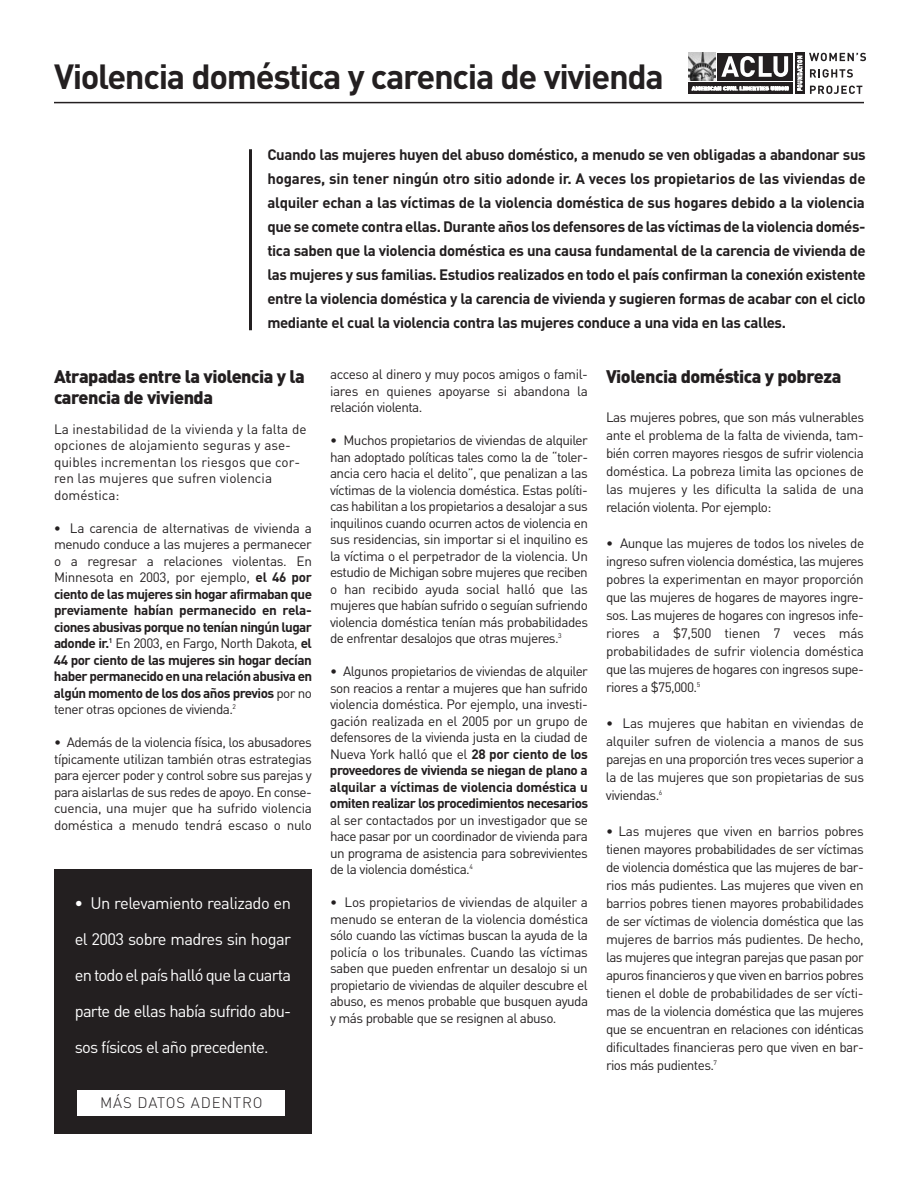
<style>
.page{position:relative;width:918px;height:1188px;background:#fff}
.page>*{position:absolute;margin:0;border:0;box-sizing:border-box;transform-origin:0 0}
.t1{font:700 34.5px "DIN";letter-spacing:-.04em;color:#231f20}
.t2{font:900 18px/21px "DIN";letter-spacing:-.03em;color:#231f20}
.t3{font:16.5px/36px "DIN";letter-spacing:-.045em;color:#fff;text-align:justify}
.t4{font:700 15px/24px "DIN";letter-spacing:-.025em;color:#231f20;text-align:justify}
.t5{font:300 15px "DIN";letter-spacing:.05em;color:#231f20}
.t6{font:13.5px/16.5px "DIN";letter-spacing:-.035em;color:#231f20;text-align:justify}
.t7{font:700 13.5px/16.5px "DIN";letter-spacing:-.045em;color:#231f20;text-align:justify}
.t8{font:13.5px/16.5px "DIN";color:#231f20}
.s1{font-weight:400}
.s2{font-weight:700}
</style>
<div class="page">
<svg style="left:688px;top:52px;width:117px;height:42px"></svg>
<div style="left:718px;top:53px;width:75px;height:27px;background:#231f20"></div>
<svg style="left:721px;top:56px;width:67px;height:21px"></svg>
<svg style="left:688px;top:83px;width:105px;height:11px"></svg>
<svg style="left:692px;top:86px;width:96px;height:4px"></svg>
<svg style="left:795px;top:53px;width:9px;height:41px"></svg>
<svg style="left:798px;top:56px;width:4px;height:35px"></svg>
<img style="left:688px;top:53px;width:27px;height:27px">
<svg style="left:809px;top:53px;width:57px;height:8px"></svg>
<svg style="left:810px;top:69px;width:43px;height:9px"></svg>
<svg style="left:810px;top:86px;width:52px;height:8px"></svg>
<hr style="left:249px;top:149px;width:3px;height:181px;background:#231f20">
<hr style="left:54px;top:102px;width:810px;height:1px;background:#231f20">
<div style="left:54px;top:870px;width:258px;height:264px;background:#231f20"></div>
<div style="left:78px;top:1090px;width:207px;height:25px;background:#fff"></div>
<h1 class="t1" style="left:54px;top:56px;width:611px">Violencia doméstica y carencia de vivienda</h1>
<p class="t4" style="left:267px;top:142px;width:600px">Cuando las mujeres huyen del abuso doméstico, a menudo se ven obligadas a abandonar sus hogares, sin tener ningún otro sitio adonde ir. A veces los propietarios de las viviendas de alquiler echan a las víctimas de la violencia doméstica de sus hogares debido a la violencia que se comete contra ellas. Durante años los defensores de las víctimas de la violencia domés&shy;tica saben que la violencia doméstica es una causa fundamental de la carencia de vivienda de las mujeres y sus familias. Estudios realizados en todo el país confirman la conexión existente entre la violencia doméstica y la carencia de vivienda y sugieren formas de acabar con el ciclo mediante el cual la violencia contra las mujeres conduce a una vida en las calles.</p>
<h2 class="t2" style="left:54px;top:365px;width:252px">Atrapadas entre la violencia y la carencia de vivienda</h2>
<p class="t8" style="left:54px;top:420px;width:254px">La inestabilidad de la vivienda y la falta de opciones de alojamiento seguras y ase&shy;quibles incrementan los riesgos que cor&shy;ren las mujeres que sufren violencia doméstica:</p>
<p class="t7" style="left:54px;top:519px;width:260px">• <span class="s1">La carencia de alternativas de vivienda a menudo conduce a las mujeres a permanecer o a regresar a relaciones violentas. En Minnesota en 2003, por ejemplo,</span> el 46 por ciento de las mujeres sin hogar afirmaban que previamente habían permanecido en rela&shy;ciones abusivas porque no tenían ningún lugar adonde ir.<sup>1</sup> <span class="s1">En 2003, en Fargo, North Dakota,</span> el 44 por ciento de las mujeres sin hogar decían haber permanecido en una relación abusiva en algún momento de los dos años previos <span class="s1">por no tener otras opciones de vivienda.</span><sup>2</sup></p>
<p class="t6" style="left:54px;top:734px;width:259px">• Además de la violencia física, los abusadores típicamente utilizan también otras estrategias para ejercer poder y control sobre sus parejas y para aislarlas de sus redes de apoyo. En conse&shy;cuencia, una mujer que ha sufrido violencia doméstica a menudo tendrá escaso o nulo</p>
<p class="t3" style="left:75px;top:885px;width:218px"><span class="s2">•</span> Un relevamiento realizado en el 2003 sobre madres sin hogar en todo el país halló que la cuarta parte de ellas había sufrido abu&shy;sos físicos el año precedente.</p>
<p class="t5" style="left:100px;top:1094px;width:164px">MÁS DATOS ADENTRO</p>
<p class="t6" style="left:330px;top:366px;width:260px">acceso al dinero y muy pocos amigos o famil&shy;iares en quienes apoyarse si abandona la relación violenta.</p>
<p class="t6" style="left:330px;top:432px;width:260px">• Muchos propietarios de viviendas de alquiler han adoptado políticas tales como la de “toler&shy;ancia cero hacia el delito”, que penalizan a las víctimas de la violencia doméstica. Estas políti&shy;cas habilitan a los propietarios a desalojar a sus inquilinos cuando ocurren actos de violencia en sus residencias, sin importar si el inquilino es la víctima o el perpetrador de la violencia. Un estudio de Michigan sobre mujeres que reciben o han recibido ayuda social halló que las mujeres que habían sufrido o seguían sufriendo violencia doméstica tenían más probabilidades de enfrentar desalojos que otras mujeres.<sup>3</sup></p>
<p class="t6" style="left:330px;top:663px;width:260px">• Algunos propietarios de viviendas de alquiler son reacios a rentar a mujeres que han sufrido violencia doméstica. Por ejemplo, una investi&shy;gación realizada en el 2005 por un grupo de defensores de la vivienda justa en la ciudad de Nueva York halló que el <span class="s2">28 por ciento de los proveedores de vivienda se niegan de plano a alquilar a víctimas de violencia doméstica u omiten realizar los procedimientos necesarios</span></p>
<p class="t6" style="left:330px;top:811px;width:260px">al ser contactados por un investigador que se hace pasar por un coordinador de vivienda para un programa de asistencia para sobrevivientes de la violencia doméstica.<sup>4</sup></p>
<p class="t6" style="left:330px;top:894px;width:260px">• Los propietarios de viviendas de alquiler a menudo se enteran de la violencia doméstica sólo cuando las víctimas buscan la ayuda de la policía o los tribunales. Cuando las víctimas saben que pueden enfrentar un desalojo si un propietario de viviendas de alquiler descubre el abuso, es menos probable que busquen ayuda y más probable que se resignen al abuso.</p>
<h2 class="t2" style="left:606px;top:365px;width:237px">Violencia doméstica y pobreza</h2>
<p class="t6" style="left:606px;top:408px;width:260px;line-height:18px">Las mujeres pobres, que son más vulnerables ante el problema de la falta de vivienda, tam&shy;bién corren mayores riesgos de sufrir violencia doméstica. La pobreza limita las opciones de las mujeres y les dificulta la salida de una relación violenta. Por ejemplo:</p>
<p class="t6" style="left:606px;top:534px;width:260px;line-height:18px">• Aunque las mujeres de todos los niveles de ingreso sufren violencia doméstica, las mujeres pobres la experimentan en mayor proporción que las mujeres de hogares de mayores ingre&shy;sos. Las mujeres de hogares con ingresos infe&shy;riores a $7,500 tienen 7 veces más probabilidades de sufrir violencia doméstica que las mujeres de hogares con ingresos supe&shy;riores a $75,000.<sup>5</sup></p>
<p class="t6" style="left:606px;top:714px;width:260px;line-height:18px">• Las mujeres que habitan en viviendas de alquiler sufren de violencia a manos de sus parejas en una proporción tres veces superior a la de las mujeres que son propietarias de sus viviendas.<sup>6</sup></p>
<p class="t6" style="left:606px;top:822px;width:259px;line-height:18px">• Las mujeres que viven en barrios pobres tienen mayores probabilidades de ser víctimas de violencia doméstica que las mujeres de bar&shy;rios más pudientes. Las mujeres que viven en barrios pobres tienen mayores probabilidades de ser víctimas de violencia doméstica que las mujeres de barrios más pudientes. De hecho, las mujeres que integran parejas que pasan por apuros financieros y que viven en barrios pobres tienen el doble de probabilidades de ser vícti&shy;mas de la violencia doméstica que las mujeres que se encuentran en relaciones con idénticas dificultades financieras pero que viven en bar&shy;rios más pudientes.<sup>7</sup></p>
</div>
